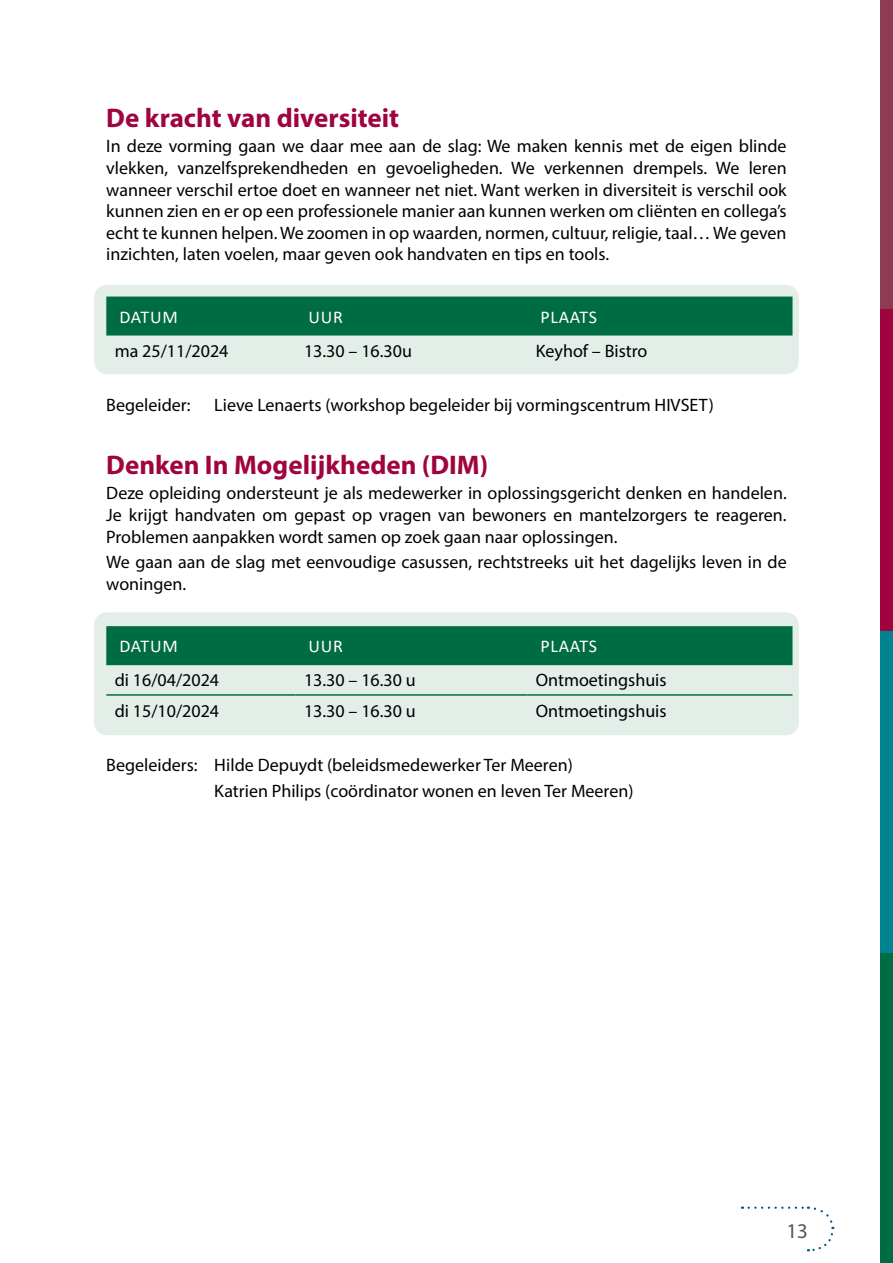
<style>
.page{position:relative;width:893px;height:1263px;background:#fff}
.page>*{position:absolute;margin:0;border:0;box-sizing:border-box;transform-origin:0 0}
.t1{font:700 27px "Myriad Pro";color:#9f043e}
.t2{font:21px "Myriad Pro";color:#575756}
.t3{font:18px/21.6px "Myriad Pro";color:#000;text-align:justify}
.t4{font:18px "Calibri";letter-spacing:.04em;color:#fff}
</style>
<div class="page">
<div style="left:880px;top:0;width:13px;height:310px;background:#8e3c54"></div>
<div style="left:880px;top:309px;width:13px;height:323px;background:#9f043e"></div>
<div style="left:880px;top:632px;width:13px;height:322px;background:#00828f"></div>
<div style="left:880px;top:954px;width:13px;height:309px;background:#006c43"></div>
<svg style="left:749px;top:1206px;width:86px;height:46px"></svg>
<div style="left:94px;top:612px;width:705px;height:123px;background:#e4eee9;border-radius:13px"></div>
<div style="left:94px;top:285px;width:705px;height:89px;background:#e4eee9;border-radius:13px"></div>
<div style="left:106px;top:297px;width:686px;height:39px;background:#006c43"></div>
<div style="left:106px;top:626px;width:686px;height:39px;background:#006c43"></div>
<hr style="left:106px;top:694px;width:190px;height:2px;background:#006c43">
<hr style="left:296px;top:694px;width:231px;height:2px;background:#006c43">
<hr style="left:527px;top:694px;width:265px;height:2px;background:#006c43">
<h1 class="t1" style="left:106px;top:100px;width:294px">De kracht van diversiteit</h1>
<p class="t3" style="left:106px;top:135px;width:682px">In deze vorming gaan we daar mee aan de slag: We maken kennis met de eigen blinde vlekken, vanzelfsprekendheden en gevoeligheden. We verkennen drempels. We leren wanneer verschil ertoe doet en wanneer net niet. Want werken in diversiteit is verschil ook kunnen zien en er op een professionele manier aan kunnen werken om cliënten en collega’s echt te kunnen helpen. We zoomen in op waarden, normen, cultuur, religie, taal… We geven inzichten, laten voelen, maar geven ook handvaten en tips en tools.</p>
<p class="t4" style="left:119px;top:304px;width:60px">DATUM</p>
<p class="t4" style="left:309px;top:304px;width:36px">UUR</p>
<p class="t4" style="left:540px;top:304px;width:58px">PLAATS</p>
<p class="t3" style="left:115px;top:340px;width:115px">ma 25/11/2024</p>
<p class="t3" style="left:304px;top:340px;width:109px">13.30 – 16.30u</p>
<p class="t3" style="left:536px;top:340px;width:113px">Keyhof – Bistro</p>
<p class="t3" style="left:106px;top:394px;width:86px">Begeleider:</p>
<p class="t3" style="left:214px;top:394px;width:501px">Lieve Lenaerts (workshop begeleider bij vormingscentrum HIVSET)</p>
<h1 class="t1" style="left:106px;top:447px;width:383px">Denken In Mogelijkheden (DIM)</h1>
<p class="t3" style="left:106px;top:482px;width:682px">Deze opleiding ondersteunt je als medewerker in oplossingsgericht denken en handelen.<br>Je krijgt handvaten om gepast op vragen van bewoners en mantelzorgers te reageren.<br>Problemen aanpakken wordt samen op zoek gaan naar oplossingen.</p>
<p class="t3" style="left:106px;top:551px;width:682px">We gaan aan de slag met eenvoudige casussen, rechtstreeks uit het dagelijks leven in de woningen.</p>
<p class="t4" style="left:119px;top:634px;width:60px">DATUM</p>
<p class="t4" style="left:309px;top:634px;width:36px">UUR</p>
<p class="t4" style="left:540px;top:634px;width:58px">PLAATS</p>
<p class="t3" style="left:115px;top:669px;width:106px">di 16/04/2024</p>
<p class="t3" style="left:304px;top:669px;width:113px">13.30 – 16.30 u</p>
<p class="t3" style="left:536px;top:669px;width:132px">Ontmoetingshuis</p>
<p class="t3" style="left:115px;top:700px;width:106px">di 15/10/2024</p>
<p class="t3" style="left:304px;top:700px;width:113px">13.30 – 16.30 u</p>
<p class="t3" style="left:536px;top:700px;width:132px">Ontmoetingshuis</p>
<p class="t3" style="left:214px;top:752px;width:421px;line-height:25.8px;text-indent:-108px">Begeleiders: Hilde Depuydt (beleidsmedewerker Ter Meeren)<br>Katrien Philips (coördinator wonen en leven Ter Meeren)</p>
<p class="t2" style="left:786px;top:1218px;width:23px">13</p>
</div>
